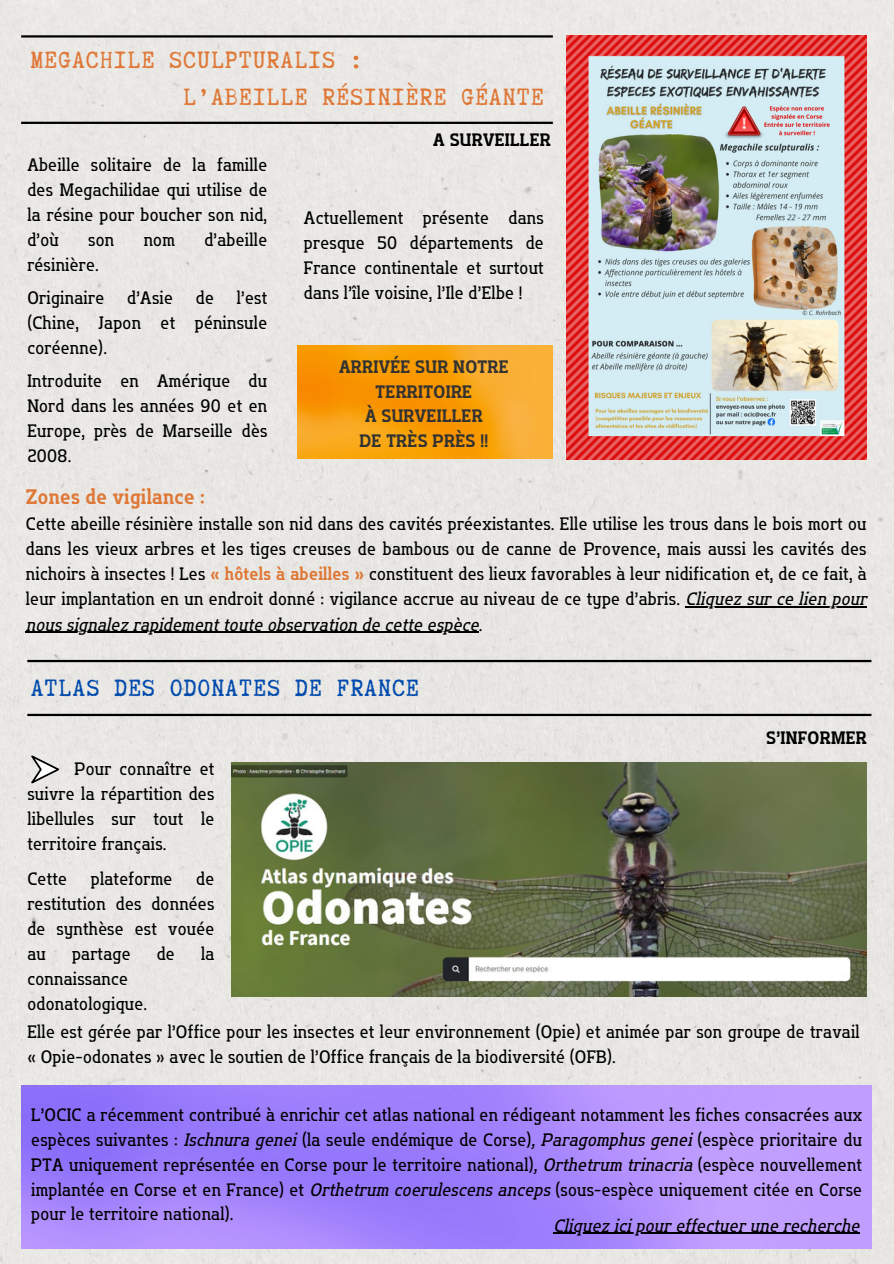
<style>
.page{position:relative;width:894px;height:1264px;background:#fff}
.page>*{position:absolute;margin:0;border:0;box-sizing:border-box;transform-origin:0 0}
.t1{font:28.05px/36px "Truetypewriter Polygl OTT";letter-spacing:.05em;color:#df7736}
.t2{font:28.05px "Truetypewriter Polygl OTT";letter-spacing:.05em;color:#004aad}
.t3{font:21px "Flatory Slab 700 Semi Cond";letter-spacing:.02em;color:#df7736}
.t4{font:18px/25px "Flatory Slab 400 Semi Cond";letter-spacing:.02em;color:#000;text-align:justify}
.t5{font:18px "Flatory Slab 400 Semi Cond It";letter-spacing:.02em;color:#000}
.t6{font:18px/24.8px "Flatory Slab 700 Semi Cond";letter-spacing:.02em;color:#323232;text-align:center}
.t7{font:18px "Flatory Slab 700 Semi Cond";letter-spacing:.02em;color:#000}
.s1{font-family:"Flatory Slab 700 Semi Cond";color:#df7736}
.s2{font-family:"Flatory Slab 400 Semi Cond It"}
.s3{font-family:"Flatory Slab 400 Semi Cond"}
</style>
<div class="page">
<div style="left:0;top:0;width:893px;height:1263px;background:#e8e7e3"></div>
<img style="left:567px;top:35px;width:299px;height:424px">
<hr style="left:21px;top:35px;width:531px;height:3px;background:#000">
<hr style="left:21px;top:122px;width:531px;height:2px;background:#000">
<img style="left:297px;top:345px;width:256px;height:114px">
<img style="left:231px;top:762px;width:635px;height:234px">
<hr style="left:27px;top:660px;width:844px;height:2px;background:#000">
<hr style="left:27px;top:713px;width:844px;height:3px;background:#000">
<svg style="left:31px;top:755px;width:28px;height:28px"></svg>
<hr style="left:685px;top:606px;width:181px;height:2px;background:#000">
<hr style="left:26px;top:631px;width:453px;height:2px;background:#000">
<img style="left:21px;top:1085px;width:850px;height:163px">
<hr style="left:553px;top:1232px;width:306px;height:1px;background:#000">
<h1 class="t1" style="left:183px;top:42px;width:361px;text-indent:-153px">MEGACHILE SCULPTURALIS :<br>L’ABEILLE RÉSINIÈRE GÉANTE</h1>
<p class="t7" style="left:433px;top:129px;width:119px">A SURVEILLER</p>
<p class="t4" style="left:27px;top:152px;width:241px">Abeille solitaire de la famille des Megachilidae qui utilise de la résine pour boucher son nid, d’où</p>
<p class="t4" style="left:304px;top:206px;width:241px">Actuellement présente dans presque 50 départements de France continentale et surtout dans l’île voisine, l’Ile d’Elbe !</p>
<p class="t4" style="left:88px;top:227px;width:27px">son</p>
<p class="t4" style="left:144px;top:227px;width:33px">nom</p>
<p class="t4" style="left:204px;top:227px;width:64px">d’abeille</p>
<p class="t4" style="left:27px;top:248px;width:78px;line-height:33px">résinière.<br>Originaire</p>
<p class="t4" style="left:27px;top:285px;width:241px;text-indent:209px">l’est (Chine, Japon et péninsule coréenne).</p>
<p class="t4" style="left:27px;top:368px;width:241px">Introduite en Amérique du Nord dans les années 90 et en Europe, près de Marseille dès 2008.</p>
<p class="t4" style="left:127px;top:285px;width:47px">d’Asie</p>
<p class="t4" style="left:196px;top:285px;width:19px">de</p>
<p class="t6" style="left:339px;top:354px;width:171px">ARRIVÉE SUR NOTRE<br>TERRITOIRE<br>À SURVEILLER<br>DE TRÈS PRÈS !!</p>
<p class="t3" style="left:26px;top:484px;width:180px">Zones de vigilance :</p>
<p class="t4" style="left:26px;top:511px;width:841px">Cette abeille résinière installe son nid dans des cavités préexistantes. Elle utilise les trous dans le bois mort ou dans les vieux arbres et les tiges creuses de bambous ou de canne de Provence, mais aussi les cavités des nichoirs à insectes ! Les <span class="s1">« hôtels à abeilles »</span> constituent des lieux favorables à leur nidification et, de ce fait, à leur implantation en un endroit donné : vigilance accrue au niveau de ce type d’abris. <span class="s2">Cliquez sur ce lien pour</span></p>
<p class="t5" style="left:26px;top:614px;width:458px">nous signalez rapidement toute observation de cette espèce<span class="s3">.</span></p>
<h1 class="t2" style="left:31px;top:673px;width:389px">ATLAS DES ODONATES DE FRANCE</h1>
<p class="t7" style="left:765px;top:727px;width:102px">S’INFORMER</p>
<p class="t4" style="left:27px;top:756px;width:188px;text-indent:47px">Pour connaître et suivre la répartition des libellules sur tout le territoire français.</p>
<p class="t4" style="left:27px;top:866px;width:41px">Cette</p>
<p class="t4" style="left:91px;top:866px;width:83px">plateforme</p>
<p class="t4" style="left:27px;top:866px;width:188px;text-indent:169px">de restitution des données de synthèse est vouée au</p>
<p class="t4" style="left:72px;top:941px;width:60px">partage</p>
<p class="t4" style="left:157px;top:941px;width:19px">de</p>
<p class="t4" style="left:201px;top:941px;width:15px">la</p>
<p class="t4" style="left:27px;top:966px;width:121px">connaissance odonatologique.</p>
<p class="t4" style="left:27px;top:1019px;width:833px">Elle est gérée par l’Office pour les insectes et leur environnement (Opie) et animée par son groupe de travail « Opie-odonates » avec le soutien de l’Office français de la biodiversité (OFB).</p>
<p class="t4" style="left:31px;top:1102px;width:832px">L’OCIC a récemment contribué à enrichir cet atlas national en rédigeant notamment les fiches consacrées aux espèces suivantes : <span class="s2">Ischnura genei</span> (la seule endémique de Corse)<span class="s2">, Paragomphus genei</span> (espèce prioritaire du PTA uniquement représentée en Corse pour le territoire national)<span class="s2">, Orthetrum trinacria</span> (espèce nouvellement implantée en Corse et en France) et <span class="s2">Orthetrum coerulescens anceps</span> (sous-espèce uniquement citée en Corse pour le territoire national).</p>
<p class="t5" style="left:553px;top:1214px;width:307px">Cliquez ici pour effectuer une recherche</p>
</div>
